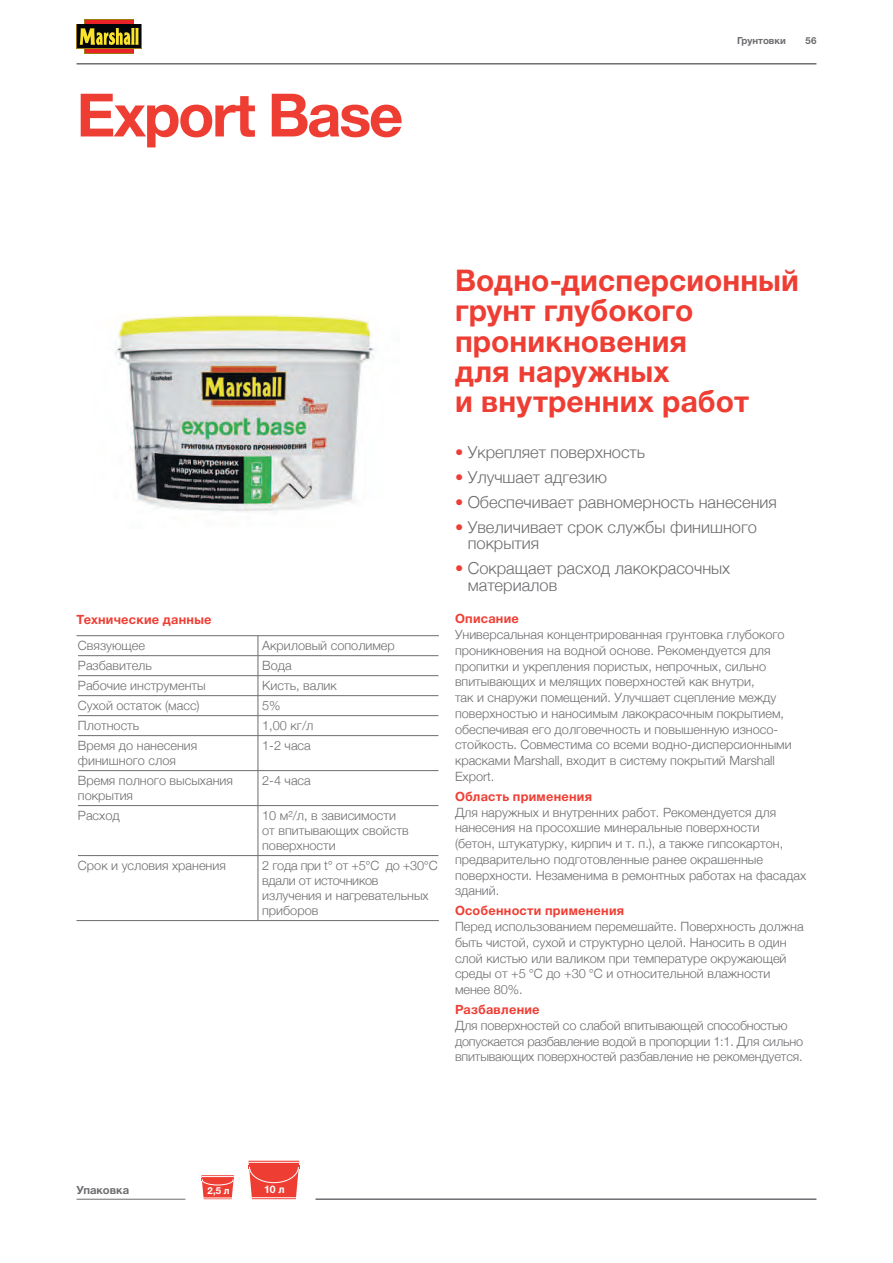
<style>
.page{position:relative;width:893px;height:1263px;background:#fff}
.page>*{position:absolute;margin:0;border:0;box-sizing:border-box;transform-origin:0 0}
.t1{font:700 60px "Helvetica Neue Cyr";letter-spacing:-.04em;color:#ee3e34}
.t2{font:700 30px/30px "Helvetica Neue Cyr";letter-spacing:.005em;color:#ee3e34}
.t3{font:300 16.5px/16.5px "Helvetica Neue";color:#6c6d70}
.t4{font:300 12.75px/15.8px "Helvetica Neue";color:#6c6d70}
.t5{font:700 12.75px "Helvetica Neue Cyr";letter-spacing:.02em;color:#ee3e34}
.t6{font:700 11.25px "Helvetica Neue Cyr";color:#6c6d70}
.t7{font:700 10.5px "Helvetica Neue Cyr";color:#fff}
.t8{font:700 9.75px "Helvetica Neue Cyr";color:#6c6d70}
.t9{font:700 9.75px "Helvetica Neue Cyr";color:#fff}
.s1{color:#ee3e34}
</style>
<div class="page">
<hr style="left:78px;top:655px;width:180px;height:1px;background:#6c6d70">
<hr style="left:258px;top:655px;width:180px;height:1px;background:#6c6d70">
<hr style="left:78px;top:675px;width:180px;height:1px;background:#6c6d70">
<hr style="left:258px;top:675px;width:180px;height:1px;background:#6c6d70">
<hr style="left:78px;top:695px;width:180px;height:1px;background:#6c6d70">
<hr style="left:258px;top:695px;width:180px;height:1px;background:#6c6d70">
<hr style="left:78px;top:715px;width:180px;height:1px;background:#6c6d70">
<hr style="left:258px;top:715px;width:180px;height:1px;background:#6c6d70">
<hr style="left:78px;top:735px;width:180px;height:1px;background:#6c6d70">
<hr style="left:258px;top:735px;width:180px;height:1px;background:#6c6d70">
<hr style="left:78px;top:770px;width:180px;height:1px;background:#6c6d70">
<hr style="left:258px;top:770px;width:180px;height:1px;background:#6c6d70">
<hr style="left:78px;top:805px;width:180px;height:1px;background:#6c6d70">
<hr style="left:258px;top:805px;width:180px;height:1px;background:#6c6d70">
<hr style="left:78px;top:855px;width:180px;height:1px;background:#6c6d70">
<hr style="left:258px;top:855px;width:180px;height:1px;background:#6c6d70">
<hr style="left:76px;top:920px;width:182px;height:1px;background:#6c6d70">
<hr style="left:258px;top:920px;width:181px;height:1px;background:#6c6d70">
<hr style="left:258px;top:635px;width:181px;height:1px;background:#6c6d70">
<hr style="left:76px;top:635px;width:182px;height:1px;background:#6c6d70">
<svg style="left:258px;top:636px;width:1px;height:99px"></svg>
<hr style="left:258px;top:736px;width:1px;height:34px;background:#6c6d70">
<hr style="left:258px;top:771px;width:1px;height:34px;background:#6c6d70">
<hr style="left:258px;top:806px;width:1px;height:49px;background:#6c6d70">
<hr style="left:258px;top:856px;width:1px;height:64px;background:#6c6d70">
<hr style="left:77px;top:63px;width:739px;height:2px;background:#6c6d70">
<hr style="left:77px;top:1199px;width:108px;height:1px;background:#6c6d70">
<hr style="left:315px;top:1198px;width:501px;height:2px;background:#6c6d70">
<div style="left:84px;top:20px;width:50px;height:34px;background:#9c7c0c"></div>
<div style="left:85px;top:20px;width:48px;height:33px;background:#ea2328"></div>
<svg style="left:77px;top:24px;width:65px;height:25px"></svg>
<div style="left:77px;top:25px;width:64px;height:23px;background:#020609"></div>
<svg style="left:80px;top:28px;width:59px;height:17px"></svg>
<hr style="left:248px;top:1165px;width:52px;height:4px;background:#ee3e34">
<svg style="left:248px;top:1161px;width:51px;height:38px"></svg>
<svg style="left:201px;top:1175px;width:33px;height:24px"></svg>
<img style="left:115px;top:315px;width:260px;height:197px">
<h1 class="t1" style="left:77px;top:82px;width:328px">Export Base</h1>
<p class="t8" style="left:737px;top:35px;width:50px">Грунтовки</p>
<p class="t8" style="left:806px;top:35px;width:12px">56</p>
<p class="t5" style="left:77px;top:612px;width:136px">Технические данные</p>
<p class="t4" style="left:78px;top:637px;width:69px">Связующее</p>
<p class="t4" style="left:262px;top:637px;width:134px">Акриловый сополимер</p>
<p class="t4" style="left:78px;top:657px;width:75px">Разбавитель</p>
<p class="t4" style="left:262px;top:657px;width:31px">Вода</p>
<p class="t4" style="left:78px;top:677px;width:129px">Рабочие инструменты</p>
<p class="t4" style="left:262px;top:677px;width:76px">Кисть, валик</p>
<p class="t4" style="left:78px;top:697px;width:123px">Сухой остаток (масс)</p>
<p class="t4" style="left:262px;top:697px;width:20px">5%</p>
<p class="t4" style="left:78px;top:717px;width:63px">Плотность</p>
<p class="t4" style="left:262px;top:717px;width:53px">1,00 кг/л</p>
<p class="t4" style="left:78px;top:737px;width:121px;line-height:15px">Время до нанесения финишного слоя</p>
<p class="t4" style="left:262px;top:737px;width:50px">1-2 часа</p>
<p class="t4" style="left:78px;top:772px;width:156px;line-height:15px">Время полного высыхания покрытия</p>
<p class="t4" style="left:262px;top:772px;width:50px">2-4 часа</p>
<p class="t4" style="left:78px;top:807px;width:43px">Расход</p>
<p class="t4" style="left:262px;top:807px;width:148px;line-height:15px">10 м²/л, в зависимости от впитывающих свойств поверхности</p>
<p class="t4" style="left:78px;top:857px;width:149px">Срок и условия хранения</p>
<p class="t4" style="left:262px;top:857px;width:177px;line-height:15px">2 года при t° от +5°С до +30°С вдали от источников излучения и нагревательных приборов</p>
<h2 class="t2" style="left:455px;top:266px;width:345px">Водно-дисперсионный грунт глубокого проникновения<br>для наружных<br>и внутренних работ</h2>
<p class="t3" style="left:455px;top:443px;width:192px"><span class="s1">•</span> Укрепляет поверхность</p>
<p class="t3" style="left:455px;top:468px;width:153px"><span class="s1">•</span> Улучшает адгезию</p>
<p class="t3" style="left:455px;top:493px;width:323px"><span class="s1">•</span> Обеспечивает равномерность нанесения</p>
<p class="t3" style="left:468px;top:518px;width:291px;text-indent:-13px"><span class="s1">•</span> Увеличивает срок службы финишного покрытия</p>
<p class="t3" style="left:468px;top:560px;width:264px;text-indent:-13px"><span class="s1">•</span> Сокращает расход лакокрасочных материалов</p>
<p class="t5" style="left:455px;top:612px;width:65px">Описание</p>
<p class="t4" style="left:455px;top:626px;width:338px">Универсальная концентрированная грунтовка глубокого проникновения на водной основе. Рекомендуется для пропитки и укрепления пористых, непрочных, сильно впитывающих и мелящих поверхностей как внутри,<br>так и снаружи помещений. Улучшает сцепление между поверхностью и наносимым лакокрасочным покрытием, обеспечивая его долговечность и повышенную износо&shy;стойкость. Совместима со всеми водно-дисперсионными красками Marshall, входит в систему покрытий Marshall Export.</p>
<p class="t5" style="left:455px;top:789px;width:139px">Область применения</p>
<p class="t4" style="left:455px;top:804px;width:353px">Для наружных и внутренних работ. Рекомендуется для нанесения на просохшие минеральные поверхности<br>(бетон, штукатурку, кирпич и т. п.), а также гипсокартон, предварительно подготовленные ранее окрашенные поверхности. Незаменима в ремонтных работах на фасадах зданий.</p>
<p class="t5" style="left:455px;top:904px;width:171px">Особенности применения</p>
<p class="t4" style="left:455px;top:918px;width:350px">Перед использованием перемешайте. Поверхность должна быть чистой, сухой и структурно целой. Наносить в один слой кистью или валиком при температуре окружающей среды от +5 °С до +30 °С и относительной влажности менее 80%.</p>
<p class="t5" style="left:455px;top:1002px;width:86px">Разбавление</p>
<p class="t4" style="left:455px;top:1017px;width:350px">Для поверхностей со слабой впитывающей способностью допускается разбавление водой в пропорции 1:1. Для сильно впитывающих поверхностей разбавление не рекомендуется.</p>
<p class="t6" style="left:77px;top:1183px;width:54px">Упаковка</p>
<p class="t9" style="left:208px;top:1185px;width:24px">2,5 л</p>
<p class="t7" style="left:264px;top:1183px;width:22px">10 л</p>
</div>
